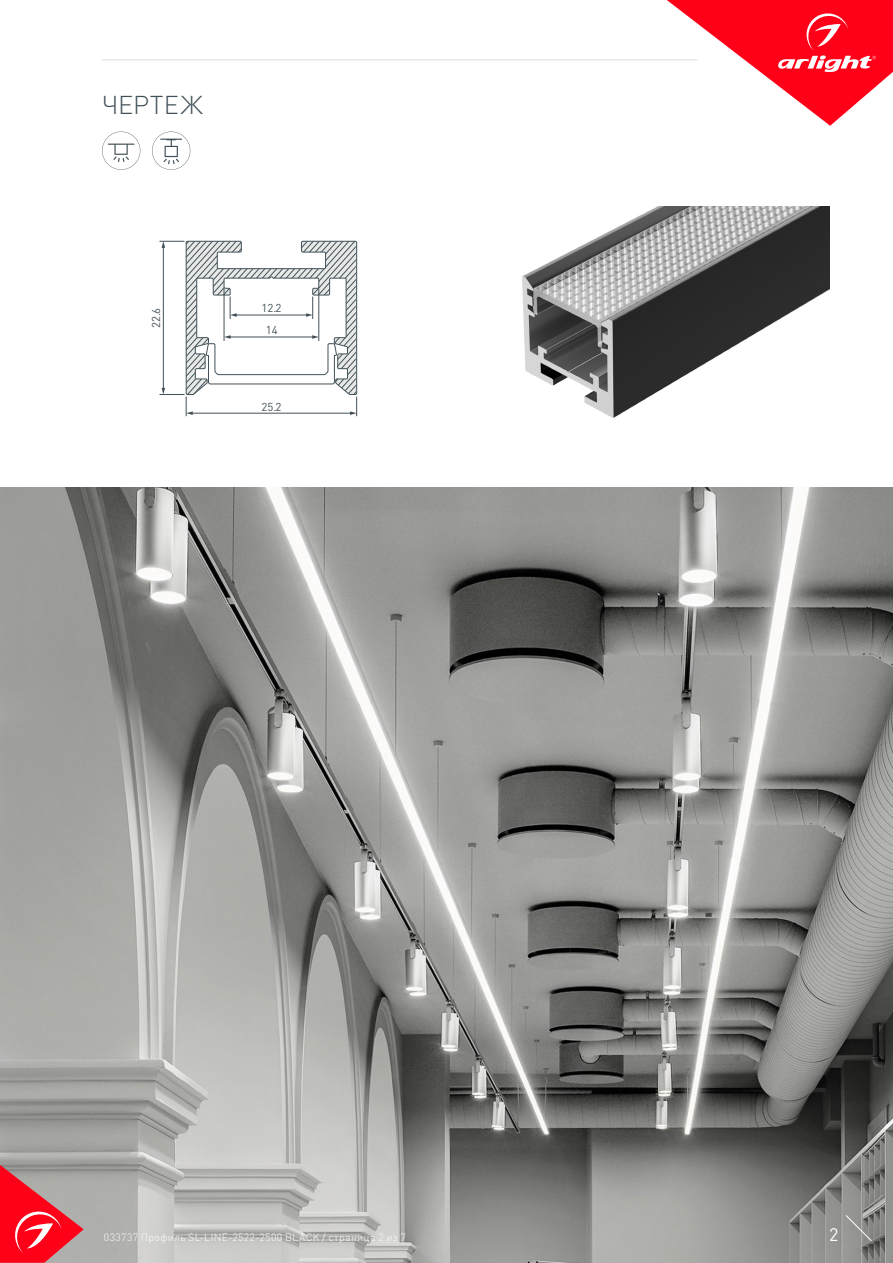
<style>
.page{position:relative;width:893px;height:1263px;background:#fff}
.page>*{position:absolute;margin:0;border:0;box-sizing:border-box;transform-origin:0 0}
.t1{font:300 25.5px "DIN Pro";letter-spacing:.01em;color:#425159}
.t2{font:18px "DIN Pro";color:#fff}
.t3{font:11.4px/21.9px "DIN Pro";color:#425159;text-align:center}
.t4{font:300 10.5px "DIN Pro";letter-spacing:.035em;color:#fff}
</style>
<div class="page">
<img style="left:0;top:487px;width:893px;height:776px">
<svg style="left:0;top:1165px;width:84px;height:98px;background:#db4f5c"></svg>
<svg style="left:845px;top:1215px;width:27px;height:26px"></svg>
<svg style="left:667px;top:0;width:226px;height:126px"></svg>
<hr style="left:102px;top:60px;width:595px;height:1px;background:#dcdddf">
<svg style="left:102px;top:132px;width:38px;height:38px"></svg>
<svg style="left:152px;top:132px;width:38px;height:38px"></svg>
<img style="left:522px;top:207px;width:307px;height:211px">
<svg style="left:159px;top:240px;width:199px;height:176px"></svg>
<p class="t1" style="left:102px;top:87px;width:102px">ЧЕРТЕЖ</p>
<p class="t3" style="left:145px;top:328px;width:22px;rotate:-90deg">22.6</p>
<p class="t3" style="left:261px;top:297px;width:22px">12.2<br>14</p>
<p class="t3" style="left:261px;top:395px;width:22px">25.2</p>
<p class="t4" style="left:104px;top:1230px;width:304px">033737 Профиль SL-LINE-2522-2500 BLACK / страница 2 из 7</p>
<p class="t2" style="left:829px;top:1222px;width:11px">2</p>
</div>
